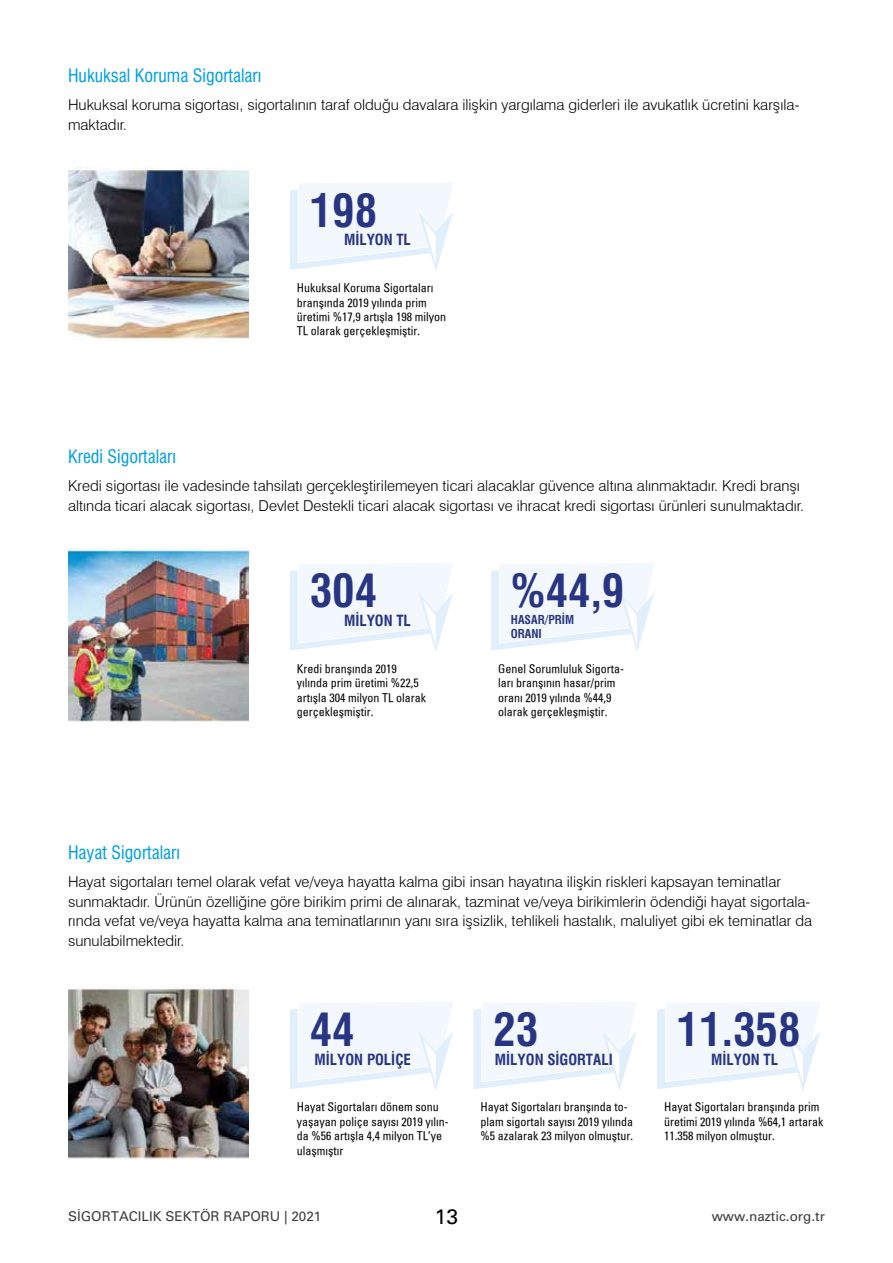
<style>
.page{position:relative;width:893px;height:1263px;background:#fff}
.page>*{position:absolute;margin:0;border:0;box-sizing:border-box;transform-origin:0 0}
.t1{font:700 condensed 45px "Swiss 721 BT";color:#283583}
.t2{font:21px "Univers";color:#000}
.t3{font:18px "Swis 721 BT Condensed 2";color:#009fe3}
.t4{font:300 15px/19.5px "Swiss 721 BT";color:#000}
.t5{font:700 condensed 15px "Swiss 721 BT";color:#283583}
.t6{font:13.5px "Univers";color:#3c3c3b}
.t7{font:condensed 12px/14.4px "Univers";color:#000}
.t8{font:700 condensed 12px/14.4px "Swiss 721 BT";color:#283583}
</style>
<div class="page">
<img style="left:68px;top:167px;width:180px;height:173px">
<svg style="left:290px;top:183px;width:163px;height:88px"></svg>
<img style="left:68px;top:548px;width:180px;height:174px">
<svg style="left:290px;top:563px;width:163px;height:89px"></svg>
<svg style="left:491px;top:563px;width:163px;height:88px"></svg>
<img style="left:68px;top:986px;width:180px;height:174px">
<svg style="left:290px;top:1002px;width:163px;height:88px"></svg>
<svg style="left:657px;top:1002px;width:163px;height:88px"></svg>
<svg style="left:473px;top:1002px;width:164px;height:88px"></svg>
<p class="t3" style="left:68px;top:65px;width:195px">Hukuksal Koruma Sigortaları</p>
<p class="t4" style="left:68px;top:95px;width:733px">Hukuksal koruma sigortası, sigortalının taraf olduğu davalara ilişkin yargılama giderleri ile avukatlık ücretini karşıla&shy;maktadır.</p>
<h1 class="t1" style="left:310px;top:183px;width:69px">198</h1>
<p class="t5" style="left:344px;top:231px;width:68px">MİLYON TL</p>
<p class="t7" style="left:297px;top:280px;width:151px">Hukuksal Koruma Sigortaları branşında 2019 yılında prim üretimi %17,9 artışla 198 milyon<br>TL olarak gerçekleşmiştir.</p>
<p class="t3" style="left:68px;top:446px;width:110px">Kredi Sigortaları</p>
<p class="t4" style="left:68px;top:476px;width:738px">Kredi sigortası ile vadesinde tahsilatı gerçekleştirilemeyen ticari alacaklar güvence altına alınmaktadır. Kredi branşı altında ticari alacak sigortası, Devlet Destekli ticari alacak sigortası ve ihracat kredi sigortası ürünleri sunulmaktadır.</p>
<h1 class="t1" style="left:310px;top:564px;width:69px">304</h1>
<h1 class="t1" style="left:511px;top:564px;width:115px">%44,9</h1>
<p class="t5" style="left:344px;top:611px;width:68px">MİLYON TL</p>
<p class="t8" style="left:511px;top:612px;width:65px">HASAR/PRİM<br>ORANI</p>
<p class="t7" style="left:297px;top:661px;width:131px">Kredi branşında 2019 yılında prim üretimi %22,5 artışla 304 milyon TL olarak gerçekleşmiştir.</p>
<p class="t7" style="left:498px;top:661px;width:127px">Genel Sorumluluk Sigorta&shy;ları branşının hasar/prim oranı 2019 yılında %44,9 olarak gerçekleşmiştir.</p>
<p class="t3" style="left:68px;top:842px;width:114px">Hayat Sigortaları</p>
<p class="t4" style="left:68px;top:872px;width:746px">Hayat sigortaları temel olarak vefat ve/veya hayatta kalma gibi insan hayatına ilişkin riskleri kapsayan teminatlar sunmaktadır. Ürünün özelliğine göre birikim primi de alınarak, tazminat ve/veya birikimlerin ödendiği hayat sigortala&shy;rında vefat ve/veya hayatta kalma ana teminatlarının yanı sıra işsizlik, tehlikeli hastalık, maluliyet gibi ek teminatlar da sunulabilmektedir.</p>
<h1 class="t1" style="left:310px;top:1003px;width:46px">44</h1>
<h1 class="t1" style="left:493px;top:1003px;width:46px">23</h1>
<h1 class="t1" style="left:677px;top:1003px;width:125px">11.358</h1>
<p class="t5" style="left:315px;top:1050px;width:98px">MİLYON POLİÇE</p>
<p class="t5" style="left:495px;top:1050px;width:119px">MİLYON SİGORTALI</p>
<p class="t5" style="left:711px;top:1050px;width:68px">MİLYON TL</p>
<p class="t7" style="left:297px;top:1100px;width:153px">Hayat Sigortaları dönem sonu yaşayan poliçe sayısı 2019 yılın&shy;da %56 artışla 4,4 milyon TL’ye ulaşmıştır</p>
<p class="t7" style="left:664px;top:1100px;width:161px">Hayat Sigortaları branşında prim üretimi 2019 yılında %64,1 artarak<br>11.358 milyon olmuştur.</p>
<p class="t7" style="left:481px;top:1100px;width:154px">Hayat Sigortaları branşında to&shy;plam sigortalı sayısı 2019 yılında %5 azalarak 23 milyon olmuştur.</p>
<p class="t6" style="left:68px;top:1208px;width:255px">SİGORTACILIK SEKTÖR RAPORU | 2021</p>
<h2 class="t2" style="left:435px;top:1204px;width:25px">13</h2>
<p class="t6" style="left:712px;top:1208px;width:115px">www.naztic.org.tr</p>
</div>
